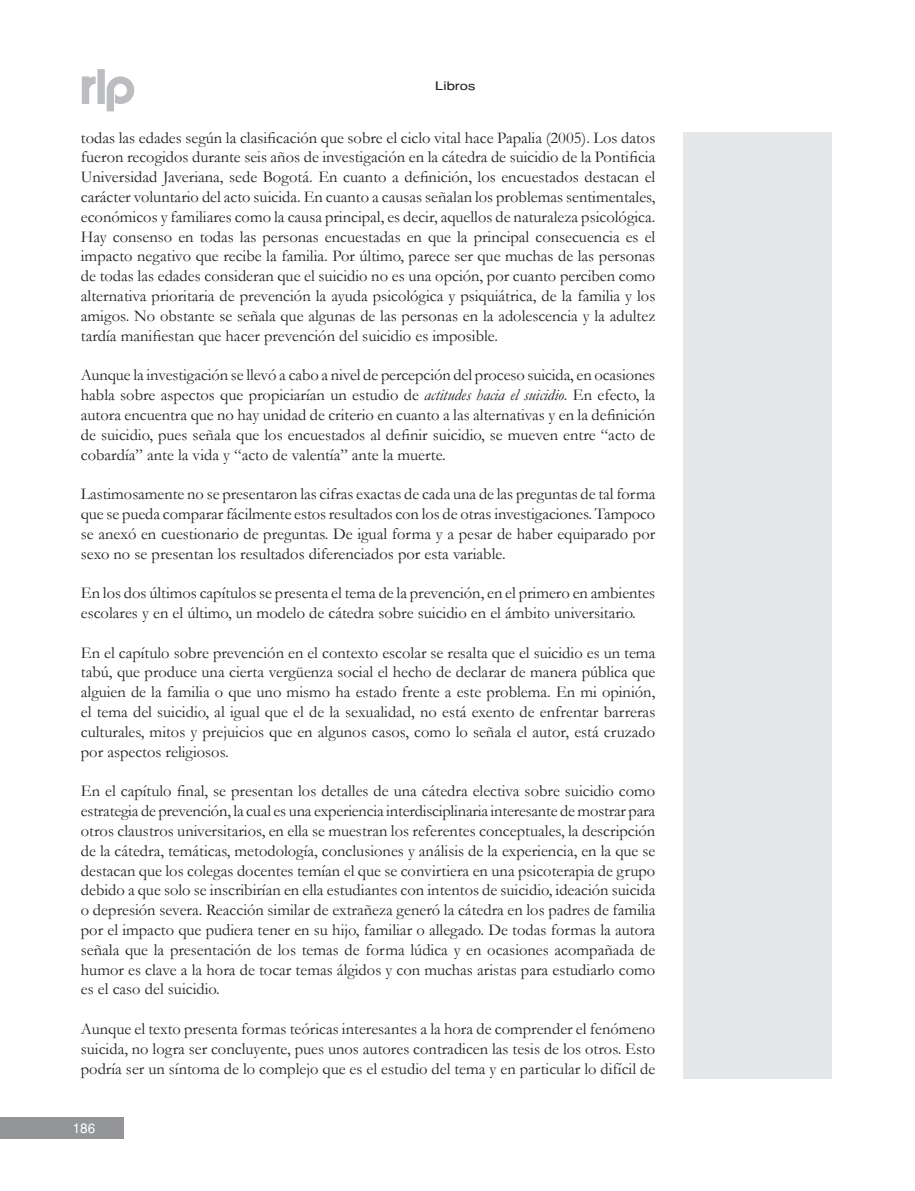
<style>
.page{position:relative;width:915px;height:1191px;background:#fff}
.page>*{position:absolute;margin:0;border:0;box-sizing:border-box;transform-origin:0 0}
.t1{font:16.5px/19.8px "Garamond";color:#231f20;text-align:justify}
.t2{font:13.5px "Helvetica";color:#fff}
.t3{font:11.7px "Helvetica";color:#231f20;scale:1.25 1}
.s1{font-style:italic}
</style>
<div class="page">
<div style="left:0;top:1117px;width:124px;height:21px;background:#939598"></div>
<svg style="left:82px;top:69px;width:52px;height:42px"></svg>
<div style="left:682px;top:132px;width:149px;height:946px;background:#e6e7e9"></div>
<p class="t3" style="left:435px;top:78px;width:34px">Libros</p>
<p class="t1" style="left:81px;top:127px;width:576px">todas las edades según la clasificación que sobre el ciclo vital hace Papalia (2005). Los datos fueron recogidos durante seis años de investigación en la cátedra de suicidio de la Pontificia Universidad Javeriana, sede Bogotá. En cuanto a definición, los encuestados destacan el carácter voluntario del acto suicida. En cuanto a causas señalan los problemas sentimentales, económicos y familiares como la causa principal, es decir, aquellos de naturaleza psicológica.<br>Hay consenso en todas las personas encuestadas en que la principal consecuencia es el impacto negativo que recibe la familia. Por último, parece ser que muchas de las personas de todas las edades consideran que el suicidio no es una opción, por cuanto perciben como alternativa prioritaria de prevención la ayuda psicológica y psiquiátrica, de la familia y los amigos. No obstante se señala que algunas de las personas en la adolescencia y la adultez tardía manifiestan que hacer prevención del suicidio es imposible.</p>
<p class="t1" style="left:81px;top:365px;width:576px">Aunque la investigación se llevó a cabo a nivel de percepción del proceso suicida, en ocasiones habla sobre aspectos que propiciarían un estudio de <span class="s1">actitudes hacia el suicidio</span>. En efecto, la autora encuentra que no hay unidad de criterio en cuanto a las alternativas y en la definición de suicidio, pues señala que los encuestados al definir suicidio, se mueven entre “acto de cobardía” ante la vida y “acto de valentía” ante la muerte.</p>
<p class="t1" style="left:81px;top:483px;width:576px">Lastimosamente no se presentaron las cifras exactas de cada una de las preguntas de tal forma que se pueda comparar fácilmente estos resultados con los de otras investigaciones. Tampoco se anexó en cuestionario de preguntas. De igual forma y a pesar de haber equiparado por sexo no se presentan los resultados diferenciados por esta variable.</p>
<p class="t1" style="left:81px;top:582px;width:575px">En los dos últimos capítulos se presenta el tema de la prevención, en el primero en ambientes escolares y en el último, un modelo de cátedra sobre suicidio en el ámbito universitario.</p>
<p class="t1" style="left:81px;top:642px;width:576px">En el capítulo sobre prevención en el contexto escolar se resalta que el suicidio es un tema tabú, que produce una cierta vergüenza social el hecho de declarar de manera pública que alguien de la familia o que uno mismo ha estado frente a este problema. En mi opinión, el tema del suicidio, al igual que el de la sexualidad, no está exento de enfrentar barreras culturales, mitos y prejuicios que en algunos casos, como lo señala el autor, está cruzado por aspectos religiosos.</p>
<p class="t1" style="left:81px;top:780px;width:576px">En el capítulo final, se presentan los detalles de una cátedra electiva sobre suicidio como estrategia de prevención, la cual es una experiencia interdisciplinaria interesante de mostrar para otros claustros universitarios, en ella se muestran los referentes conceptuales, la descripción de la cátedra, temáticas, metodología, conclusiones y análisis de la experiencia, en la que se destacan que los colegas docentes temían el que se convirtiera en una psicoterapia de grupo debido a que solo se inscribirían en ella estudiantes con intentos de suicidio, ideación suicida o depresión severa. Reacción similar de extrañeza generó la cátedra en los padres de familia por el impacto que pudiera tener en su hijo, familiar o allegado. De todas formas la autora señala que la presentación de los temas de forma lúdica y en ocasiones acompañada de humor es clave a la hora de tocar temas álgidos y con muchas aristas para estudiarlo como es el caso del suicidio.</p>
<p class="t1" style="left:81px;top:1018px;width:576px">Aunque el texto presenta formas teóricas interesantes a la hora de comprender el fenómeno suicida, no logra ser concluyente, pues unos autores contradicen las tesis de los otros. Esto podría ser un síntoma de lo complejo que es el estudio del tema y en particular lo difícil de</p>
<p class="t2" style="left:73px;top:1120px;width:24px">186</p>
</div>
